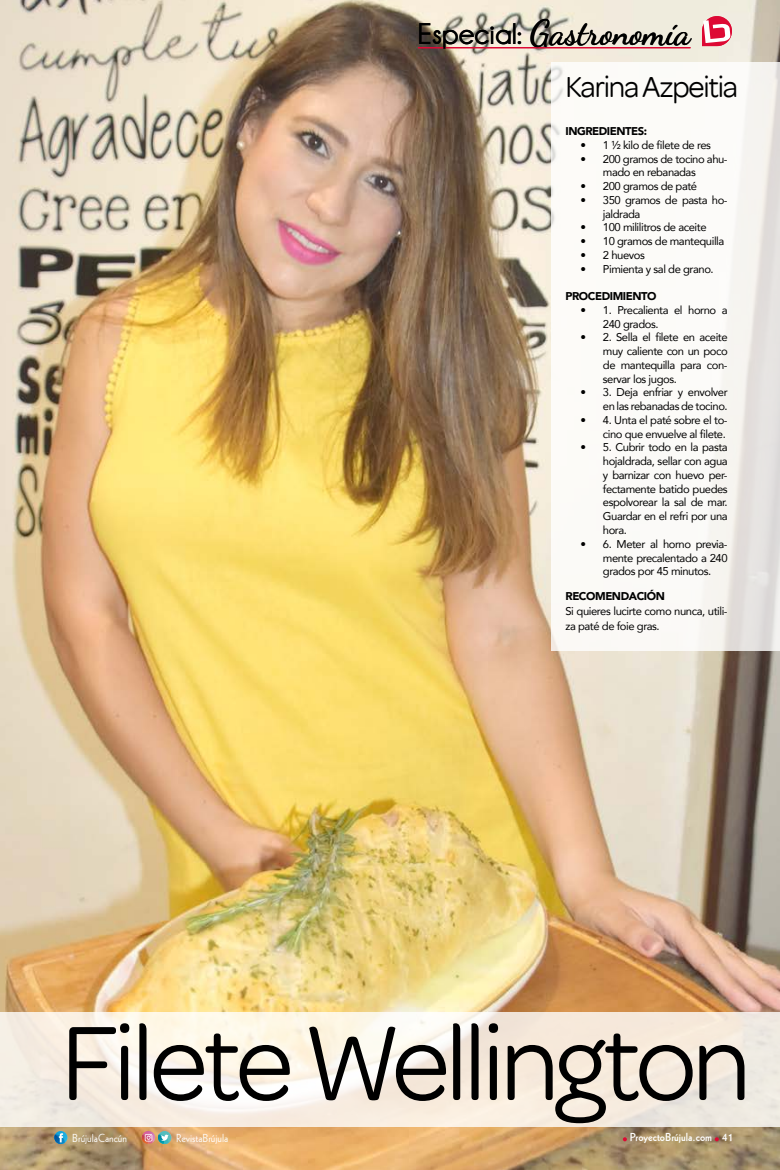
<style>
.page{position:relative;width:780px;height:1170px;background:#fff}
.page>*{position:absolute;margin:0;border:0;box-sizing:border-box;transform-origin:0 0}
.t1{font:112px "Omnes";letter-spacing:-.04em;color:#000}
.t2{font:700 35px "Dancing Script";color:#000}
.t3{font:31.25px "Omnes";letter-spacing:-.04em;color:#000}
.t4{font:11.25px/13.8px "Avenir";letter-spacing:-.04em;color:#000}
.t5{font:900 11.25px "Avenir";letter-spacing:-.04em;color:#000}
.t6{font:11.25px "Geometric 231 BT Roman C";color:#fff}
.t7{font:11.25px "Geometric 231 BT Bold C";color:#fff}
.s1{font-family:"Champagne&Limousines";font-size:30px}
</style>
<div class="page">
<img style="left:0;top:0;width:780px;height:1169px">
<svg style="left:551px;top:63px;width:229px;height:588px"></svg>
<svg style="left:0;top:1011px;width:780px;height:115px;fill:#f7ece1"></svg>
<svg style="left:702px;top:16px;width:30px;height:30px"></svg>
<hr style="left:418px;top:47px;width:272px;height:1px;background:#dd0934">
<svg style="left:622px;top:1137px;width:5px;height:4px"></svg>
<svg style="left:714px;top:1137px;width:4px;height:4px"></svg>
<svg style="left:142px;top:1130px;width:29px;height:14px"></svg>
<svg style="left:54px;top:1130px;width:13px;height:13px"></svg>
<h2 class="t2" style="left:418px;top:11px;width:274px"><span class="s1">Especial:</span> Gastronomía</h2>
<h3 class="t3" style="left:565px;top:69px;width:174px">Karina Azpeitia</h3>
<p class="t5" style="left:565px;top:121px;width:83px">INGREDIENTES:</p>
<p class="t4" style="left:580px;top:138px;width:132px">• 1 ½ kilo de filete de res</p>
<p class="t4" style="left:603px;top:151px;width:126px;text-indent:-22px">• 200 gramos de tocino ahu&shy;mado en rebanadas</p>
<p class="t4" style="left:580px;top:179px;width:118px">• 200 gramos de paté</p>
<p class="t4" style="left:603px;top:193px;width:126px;text-indent:-22px">• 350 gramos de pasta ho&shy;jaldrada</p>
<p class="t4" style="left:580px;top:220px;width:128px">• 100 mililitros de aceite</p>
<p class="t4" style="left:580px;top:234px;width:145px">• 10 gramos de mantequilla</p>
<p class="t4" style="left:580px;top:248px;width:66px">• 2 huevos</p>
<p class="t4" style="left:580px;top:261px;width:135px">• Pimienta y sal de grano.</p>
<p class="t5" style="left:565px;top:286px;width:93px">PROCEDIMIENTO</p>
<p class="t4" style="left:603px;top:303px;width:126px;text-indent:-22px">• 1. Precalienta el horno a<br>240 grados.</p>
<p class="t4" style="left:603px;top:330px;width:126px;text-align:justify;text-indent:-22px">• 2. Sella el filete en aceite muy caliente con un poco de mantequilla para con&shy;servar los jugos.</p>
<p class="t4" style="left:580px;top:385px;width:149px;text-align:right">• 3. Deja enfriar y envolver en las rebanadas de tocino.</p>
<p class="t4" style="left:580px;top:413px;width:149px;text-align:right">• 4. Unta el paté sobre el to&shy;cino que envuelve al filete.</p>
<p class="t4" style="left:603px;top:440px;width:126px;text-align:justify;text-indent:-22px">• 5. Cubrir todo en la pasta hojaldrada, sellar con agua y barnizar con huevo per&shy;fectamente batido puedes espolvorear la sal de mar.<br>Guardar en el refri por una hora.</p>
<p class="t4" style="left:603px;top:536px;width:126px;text-align:justify;text-indent:-22px">• 6. Meter al horno previa&shy;mente precalentado a 240 grados por 45 minutos.</p>
<p class="t5" style="left:565px;top:586px;width:101px">RECOMENDACIÓN</p>
<p class="t4" style="left:565px;top:603px;width:164px;line-height:15px">Si quieres lucirte como nunca, utili&shy;za paté de foie gras.</p>
<h1 class="t1" style="left:61px;top:999px;width:691px">Filete Wellington</h1>
<p class="t6" style="left:72px;top:1130px;width:56px">BrújulaCancún</p>
<p class="t6" style="left:176px;top:1130px;width:54px">RevistaBrújula</p>
<p class="t7" style="left:630px;top:1129px;width:105px">ProyectoBrújula.com 41</p>
</div>
